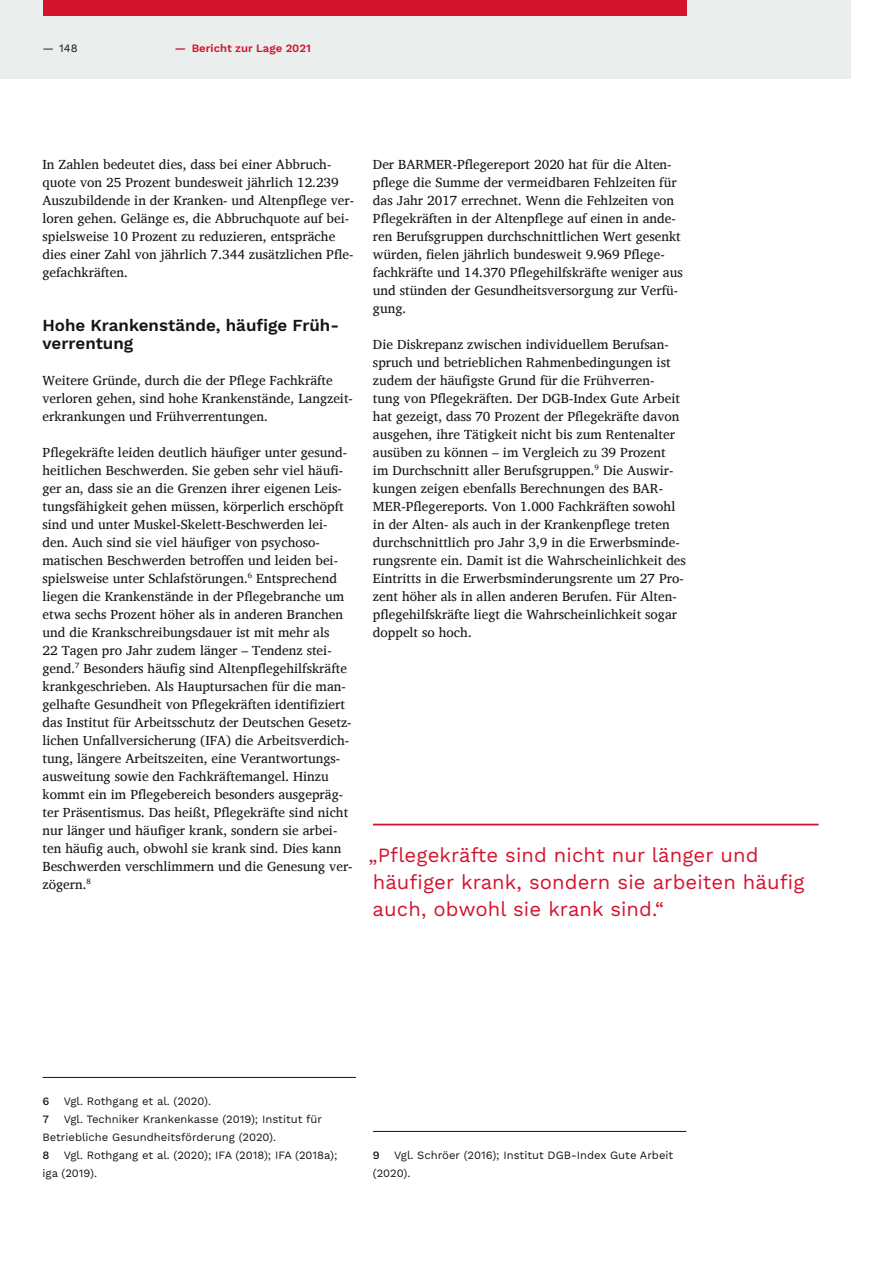
<style>
.page{position:relative;width:893px;height:1263px;background:#fff}
.page>*{position:absolute;margin:0;border:0;box-sizing:border-box;transform-origin:0 0}
.Zitat_Work_Sans_Reg{font:20.25px/27px "Work Sans";letter-spacing:.005em;color:#d4142e}
._04_Zwischenhead_Wor{font:600 16.8px/18px "Work Sans";color:#141415}
.Fließtext_Charis_9pt{font:13.5px/18px "Charis SIL";color:#141415}
.Fußnote_Work_Sans_Re{font:11.25px/18px "Work Sans";color:#141415}
.t1{font:600 11.25px "Work Sans";color:#d4142e}
.Fußnote_Work_Sans_Re-2{font:500 11.25px "Work Sans";color:#141415}
</style>
<div class="page">
<div style="left:0;top:0;width:850px;height:79px;background:#eaeeed"></div>
<div style="left:43px;top:0;width:644px;height:16px;background:#d4142e"></div>
<hr style="left:43px;top:1077px;width:313px;height:1px;background:#141415">
<hr style="left:373px;top:1131px;width:313px;height:1px;background:#141415">
<hr style="left:373px;top:824px;width:446px;height:1px;background:#d4142e">
<p class="Fußnote_Work_Sans_Re" style="left:43px;top:39px;width:37px">— 148</p>
<p class="t1" style="left:175px;top:41px;width:138px">— Bericht zur Lage 2021</p>
<p class="Fließtext_Charis_9pt" style="left:43px;top:155px;width:313px">In Zahlen bedeutet dies, dass bei einer Abbruch&shy;quote von 25 Prozent bundesweit jährlich 12.239<br>Auszubildende in der Kranken- und Altenpflege ver&shy;loren gehen. Gelänge es, die Abbruchquote auf bei&shy;spielsweise 10 Prozent zu reduzieren, entspräche dies einer Zahl von jährlich 7.344 zusätzlichen Pfle&shy;gefachkräften.</p>
<p class="_04_Zwischenhead_Wor" style="left:43px;top:317px;width:298px">Hohe Krankenstände, häufige Früh&shy;verrentung</p>
<p class="Fließtext_Charis_9pt" style="left:43px;top:371px;width:311px">Weitere Gründe, durch die der Pflege Fachkräfte verloren gehen, sind hohe Krankenstände, Langzeit&shy;erkrankungen und Frühverrentungen.</p>
<p class="Fließtext_Charis_9pt" style="left:43px;top:443px;width:312px">Pflegekräfte leiden deutlich häufiger unter gesund&shy;heitlichen Beschwerden. Sie geben sehr viel häufi&shy;ger an, dass sie an die Grenzen ihrer eigenen Leis&shy;tungsfähigkeit gehen müssen, körperlich erschöpft sind und unter Muskel-Skelett-Beschwerden lei&shy;den. Auch sind sie viel häufiger von psychoso&shy;matischen Beschwerden betroffen und leiden bei&shy;spielsweise unter Schlafstörungen.<sup>6</sup> Entsprechend liegen die Krankenstände in der Pflegebranche um etwa sechs Prozent höher als in anderen Branchen und die Krankschreibungsdauer ist mit mehr als<br>22 Tagen pro Jahr zudem länger – Tendenz stei&shy;gend.<sup>7</sup> Besonders häufig sind Altenpflegehilfskräfte krankgeschrieben. Als Hauptursachen für die man&shy;gelhafte Gesundheit von Pflegekräften identifiziert das Institut für Arbeitsschutz der Deutschen Gesetz&shy;lichen Unfallversicherung (IFA) die Arbeitsverdich&shy;tung, längere Arbeitszeiten, eine Verantwortungs&shy;ausweitung sowie den Fachkräftemangel. Hinzu kommt ein im Pflegebereich besonders ausgepräg&shy;ter Präsentismus. Das heißt, Pflegekräfte sind nicht nur länger und häufiger krank, sondern sie arbei&shy;ten häufig auch, obwohl sie krank sind. Dies kann Beschwerden verschlimmern und die Genesung ver&shy;zögern.<sup>8</sup></p>
<p class="Fließtext_Charis_9pt" style="left:373px;top:155px;width:311px">Der BARMER-Pflegereport 2020 hat für die Alten&shy;pflege die Summe der vermeidbaren Fehlzeiten für das Jahr 2017 errechnet. Wenn die Fehlzeiten von Pflegekräften in der Altenpflege auf einen in ande&shy;ren Berufsgruppen durchschnittlichen Wert gesenkt würden, fielen jährlich bundesweit 9.969 Pflege&shy;fachkräfte und 14.370 Pflegehilfskräfte weniger aus und stünden der Gesundheitsversorgung zur Verfü&shy;gung.</p>
<p class="Fließtext_Charis_9pt" style="left:373px;top:335px;width:314px">Die Diskrepanz zwischen individuellem Berufsan&shy;spruch und betrieblichen Rahmenbedingungen ist zudem der häufigste Grund für die Frühverren-<br>tung von Pflegekräften. Der DGB-Index Gute Arbeit hat gezeigt, dass 70 Prozent der Pflegekräfte davon ausgehen, ihre Tätigkeit nicht bis zum Rentenalter ausüben zu können – im Vergleich zu 39 Prozent<br>im Durchschnitt aller Berufsgruppen.<sup>9</sup> Die Auswir&shy;kungen zeigen ebenfalls Berechnungen des BAR-MER-Pflegereports. Von 1.000 Fachkräften sowohl in der Alten- als auch in der Krankenpflege treten durchschnittlich pro Jahr 3,9 in die Erwerbsminde&shy;rungsrente ein. Damit ist die Wahrscheinlichkeit des Eintritts in die Erwerbsminderungsrente um 27 Pro&shy;zent höher als in allen anderen Berufen. Für Alten&shy;pflegehilfskräfte liegt die Wahrscheinlichkeit sogar doppelt so hoch.</p>
<p class="Zitat_Work_Sans_Reg" style="left:369px;top:842px;width:437px">„Pflegekräfte sind nicht nur länger und häufiger krank, sondern sie arbeiten häufig auch, obwohl sie krank sind.“</p>
<p class="Fußnote_Work_Sans_Re-2" style="left:43px;top:1094px;width:8px">6</p>
<p class="Fußnote_Work_Sans_Re" style="left:64px;top:1092px;width:149px">Vgl. Rothgang et al. (2020).</p>
<p class="Fußnote_Work_Sans_Re-2" style="left:43px;top:1112px;width:8px">7</p>
<p class="Fußnote_Work_Sans_Re" style="left:43px;top:1110px;width:281px;text-indent:21px">Vgl. Techniker Krankenkasse (2019); Institut für<br>Betriebliche Gesundheitsförderung (2020).</p>
<p class="Fußnote_Work_Sans_Re-2" style="left:43px;top:1148px;width:8px">8</p>
<p class="Fußnote_Work_Sans_Re" style="left:43px;top:1146px;width:296px;text-indent:21px">Vgl. Rothgang et al. (2020); IFA (2018); IFA (2018a); iga (2019).</p>
<p class="Fußnote_Work_Sans_Re-2" style="left:373px;top:1148px;width:8px">9</p>
<p class="Fußnote_Work_Sans_Re" style="left:373px;top:1146px;width:302px;text-indent:21px">Vgl. Schröer (2016); Institut DGB-Index Gute Arbeit (2020).</p>
</div>
